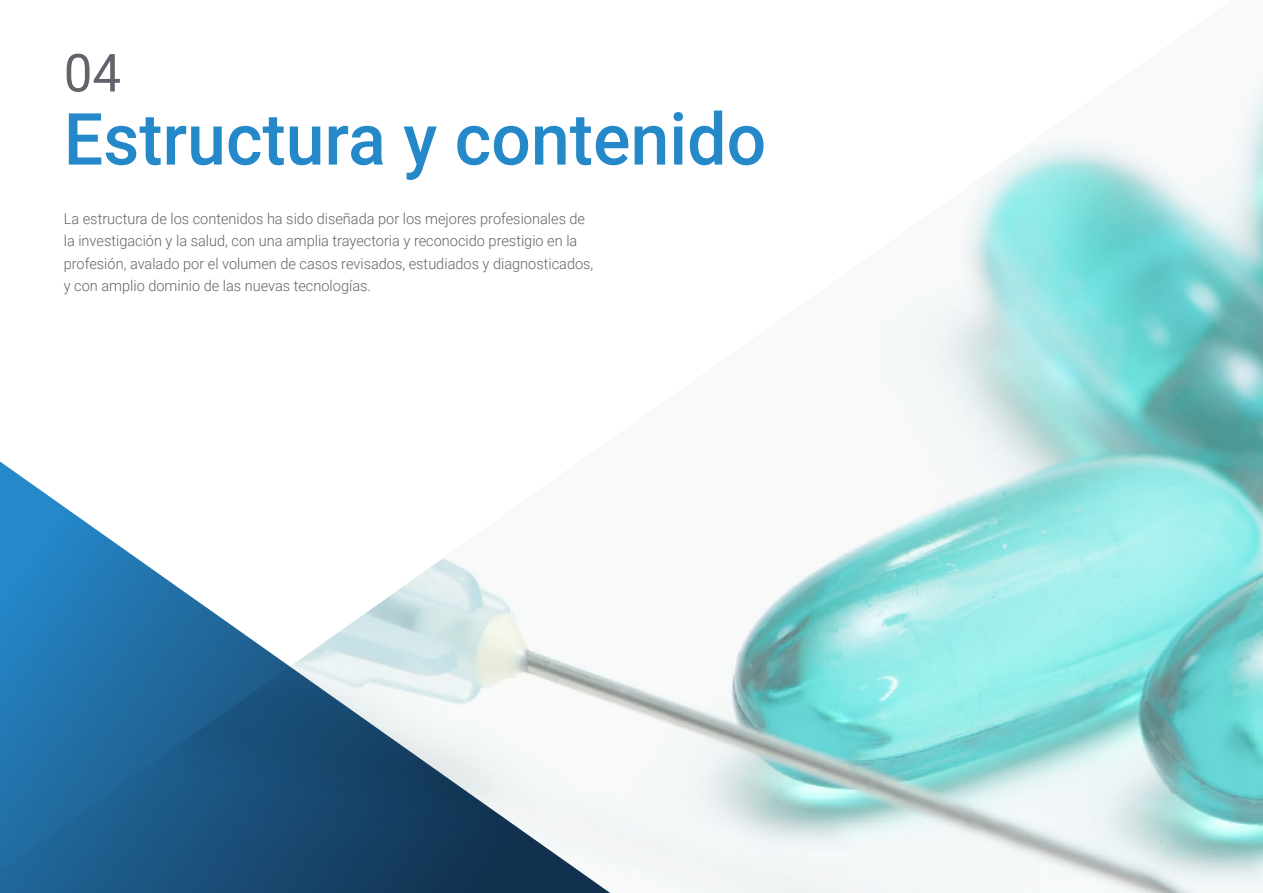
<style>
.page{position:relative;width:1263px;height:893px;background:#fff}
.page>*{position:absolute;margin:0;border:0;box-sizing:border-box;transform-origin:0 0}
.t1{font:500 72px "Roboto";color:#2488c9}
.t2{font:52.5px "Roboto";color:#61646a}
.t3{font:300 15px/22.5px "Roboto";color:#61646a}
</style>
<div class="page">
<img style="left:604px;top:0;width:659px;height:893px">
<svg style="left:0;top:446px;width:640px;height:447px"></svg>
<h2 class="t2" style="left:64px;top:36px;width:59px">04</h2>
<h1 class="t1" style="left:64px;top:89px;width:704px">Estructura y contenido</h1>
<p class="t3" style="left:64px;top:207px;width:531px">La estructura de los contenidos ha sido diseñada por los mejores profesionales de la investigación y la salud, con una amplia trayectoria y reconocido prestigio en la profesión, avalado por el volumen de casos revisados, estudiados y diagnosticados, y con amplio dominio de las nuevas tecnologías.</p>
</div>
